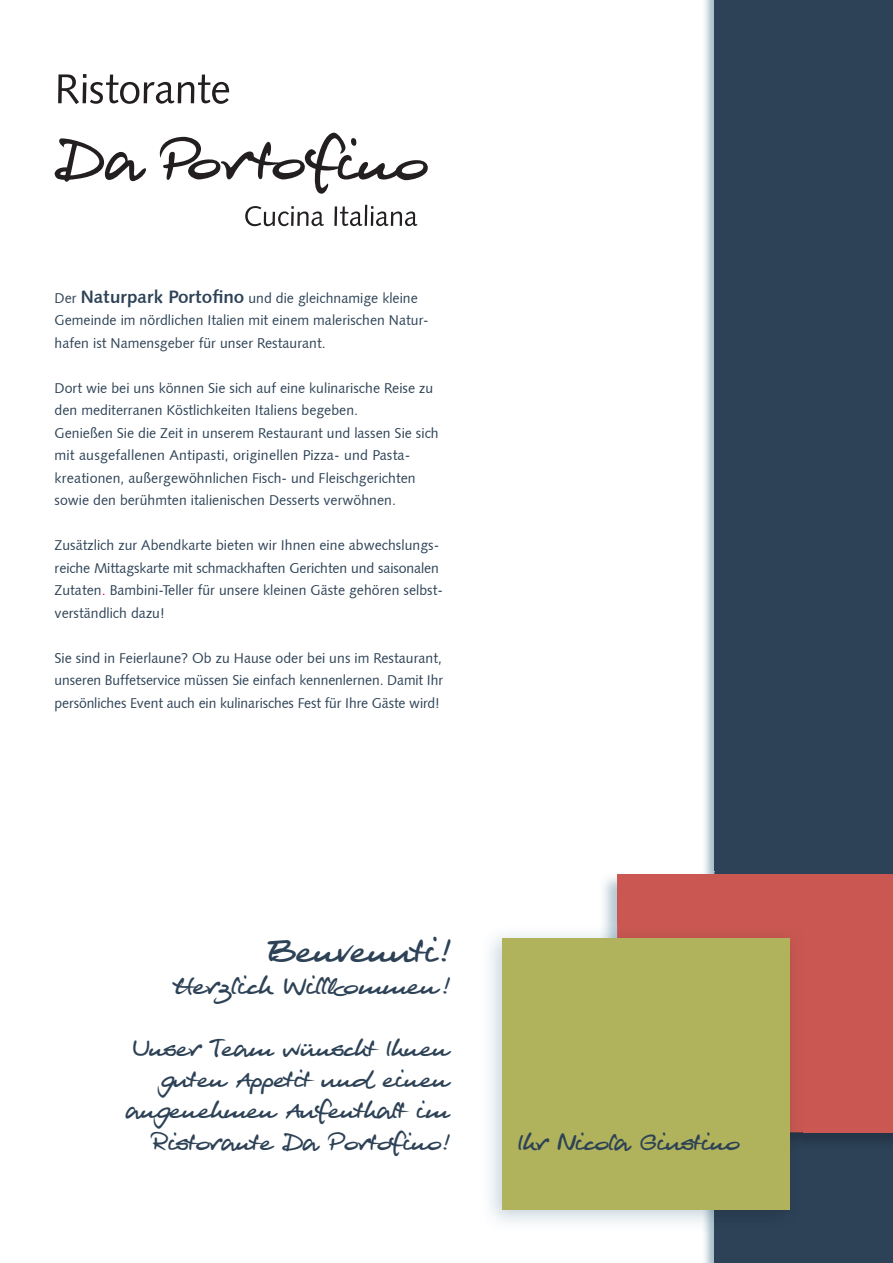
<style>
.page{position:relative;width:893px;height:1263px;background:#fff}
.page>*{position:absolute;margin:0;border:0;box-sizing:border-box;transform-origin:0 0}
.t1{font:34.5px "Alec Handwriting";color:#2d4256}
.t2{font:25.5px "Alec Handwriting";color:#2d4256}
.t3{font:24px/31.5px "Alec Handwriting";color:#2d4256;text-align:right}
.t4{font:14.25px/22.5px "Humanist 531 BT Roman A";color:#2d4256}
.s1{font-family:"Humanist 531 BT Bold A";font-size:18px}
.s2{color:#ed028c}
</style>
<div class="page">
<img style="left:704px;top:0;width:10px;height:1263px">
<div style="left:714px;top:0;width:179px;height:1263px;background:#2d4256"></div>
<svg style="left:704px;top:872px;width:10px;height:2px"></svg>
<img style="left:714px;top:872px;width:179px;height:268px">
<div style="left:617px;top:874px;width:276px;height:258px;background:#ca5751"></div>
<img style="left:701px;top:1132px;width:102px;height:99px">
<img style="left:617px;top:925px;width:175px;height:207px">
<div style="left:502px;top:938px;width:288px;height:272px;background:#b0b35b"></div>
<svg style="left:55px;top:138px;width:91px;height:44px"></svg>
<svg style="left:160px;top:133px;width:268px;height:61px"></svg>
<svg style="left:245px;top:205px;width:172px;height:21px"></svg>
<svg style="left:58px;top:74px;width:171px;height:30px"></svg>
<p class="t4" style="left:55px;top:286px;width:375px">Der <span class="s1">Naturpark Portofino</span> und die gleichnamige kleine<br>Gemeinde im nördlichen Italien mit einem malerischen Natur&shy;hafen ist Namensgeber für unser Restaurant.</p>
<p class="t4" style="left:55px;top:376px;width:386px">Dort wie bei uns können Sie sich auf eine kulinarische Reise zu den mediterranen Köstlichkeiten Italiens begeben.<br>Genießen Sie die Zeit in unserem Restaurant und lassen Sie sich mit ausgefallenen Antipasti, originellen Pizza- und Pasta&shy;kreationen, außergewöhnlichen Fisch- und Fleischgerichten sowie den berühmten italienischen Desserts verwöhnen.</p>
<p class="t4" style="left:55px;top:534px;width:390px">Zusätzlich zur Abendkarte bieten wir Ihnen eine abwechslungs&shy;reiche Mittagskarte mit schmackhaften Gerichten und saisonalen Zutaten<span class="s2">.</span> Bambini-Teller für unsere kleinen Gäste gehören selbst&shy;verständlich dazu!</p>
<p class="t4" style="left:55px;top:646px;width:390px;text-align:justify">Sie sind in Feierlaune? Ob zu Hause oder bei uns im Restaurant, unseren Buffetservice müssen Sie einfach kennenlernen. Damit Ihr persönliches Event auch ein kulinarisches Fest für Ihre Gäste wird!</p>
<h1 class="t1" style="left:270px;top:933px;width:180px">Benvenuti!</h1>
<h2 class="t2" style="left:176px;top:972px;width:274px">Herzlich Willkommen !</h2>
<h3 class="t3" style="left:126px;top:1035px;width:324px">Unser Team wünscht Ihnen guten Appetit und einen angenehmen Aufenthalt im<br>Ristorante Da Portofino!</h3>
<h3 class="t3" style="left:518px;top:1129px;width:223px">Ihr Nicola Giustino</h3>
</div>
